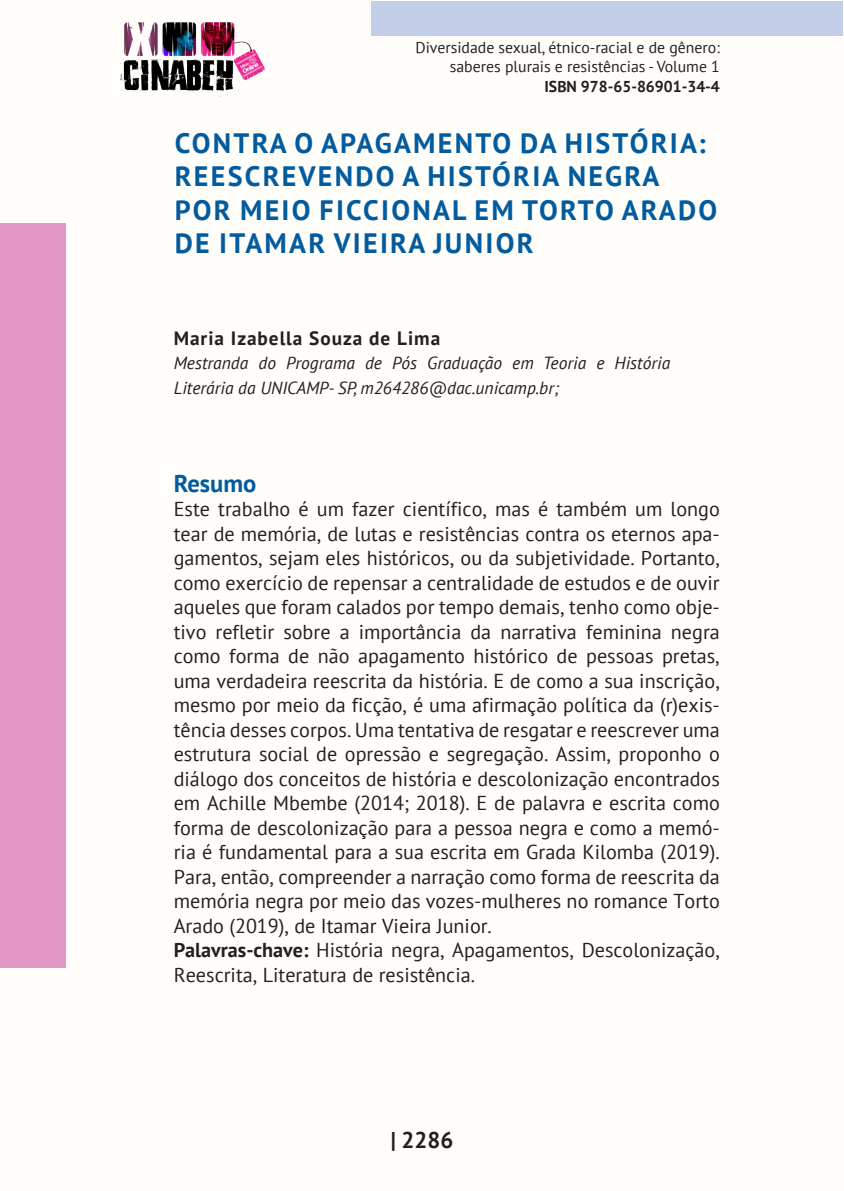
<style>
.page{position:relative;width:844px;height:1191px;background:#fff}
.page>*{position:absolute;margin:0;border:0;box-sizing:border-box;transform-origin:0 0}
._0_TÍTULO{font:700 28px/33.6px "PT Sans";letter-spacing:.08em;color:#015b9e}
._3_RESUMO{font:700 24.5px "PT Sans";color:#015b9e}
.t1{font:700 22.75px "PT Sans";color:#231f20}
._4_CORPO_RESUMO{font:20.12px/24.5px "PT Sans";color:#231f20;text-align:justify}
._1_AUTOR{font:700 19.25px "PT Sans";letter-spacing:.05em;color:#231f20}
._2_TITULAÇÃO{font:italic 17.5px/24.5px "PT Sans";color:#231f20}
.t2{font:15.75px/18.9px "PT Sans";color:#231f20;text-align:right}
.t3{font:700 15.75px "PT Sans";color:#231f20}
.s1{font-weight:700}
</style>
<div class="page">
<div style="left:0;top:0;width:843px;height:1191px;background:#fffefa"></div>
<div style="left:371px;top:1px;width:471px;height:35px;background:#c2cde7"></div>
<div style="left:0;top:223px;width:65px;height:744px;background:#e198c7"></div>
<img style="left:120px;top:22px;width:144px;height:75px">
<p class="t2" style="left:415px;top:38px;width:306px">Diversidade sexual, étnico-racial e de gênero: saberes plurais e resistências - Volume 1</p>
<p class="t3" style="left:544px;top:76px;width:177px">ISBN 978-65-86901-34-4</p>
<p class="_0_TÍTULO" style="left:175px;top:125px;width:543px">CONTRA O APAGAMENTO DA HISTÓRIA:<br>REESCREVENDO A HISTÓRIA NEGRA<br>POR MEIO FICCIONAL EM TORTO ARADO<br>DE ITAMAR VIEIRA JUNIOR</p>
<p class="_1_AUTOR" style="left:174px;top:325px;width:268px">Maria Izabella Souza de Lima</p>
<p class="_2_TITULAÇÃO" style="left:174px;top:350px;width:498px">Mestranda do Programa de Pós Graduação em Teoria e História<br>Literária da UNICAMP- SP, m264286@dac.unicamp.br;</p>
<p class="_3_RESUMO" style="left:174px;top:467px;width:84px">Resumo</p>
<p class="_4_CORPO_RESUMO" style="left:174px;top:496px;width:547px">Este trabalho é um fazer científico, mas é também um longo tear de memória, de lutas e resistências contra os eternos apa&shy;gamentos, sejam eles históricos, ou da subjetividade. Portanto, como exercício de repensar a centralidade de estudos e de ouvir aqueles que foram calados por tempo demais, tenho como obje&shy;tivo refletir sobre a importância da narrativa feminina negra como forma de não apagamento histórico de pessoas pretas, uma verdadeira reescrita da história. E de como a sua inscrição, mesmo por meio da ficção, é uma afirmação política da (r)exis&shy;tência desses corpos. Uma tentativa de resgatar e reescrever uma estrutura social de opressão e segregação. Assim, proponho o diálogo dos conceitos de história e descolonização encontrados em Achille Mbembe (2014; 2018). E de palavra e escrita como forma de descolonização para a pessoa negra e como a memó&shy;ria é fundamental para a sua escrita em Grada Kilomba (2019).<br>Para, então, compreender a narração como forma de reescrita da memória negra por meio das vozes-mulheres no romance Torto Arado (2019), de Itamar Vieira Junior.</p>
<p class="_4_CORPO_RESUMO" style="left:174px;top:937px;width:547px"><span class="s1">Palavras-chave:</span> História negra, Apagamentos, Descolonização,<br>Reescrita, Literatura de resistência.</p>
<p class="t1" style="left:390px;top:1125px;width:64px">| 2286</p>
</div>
